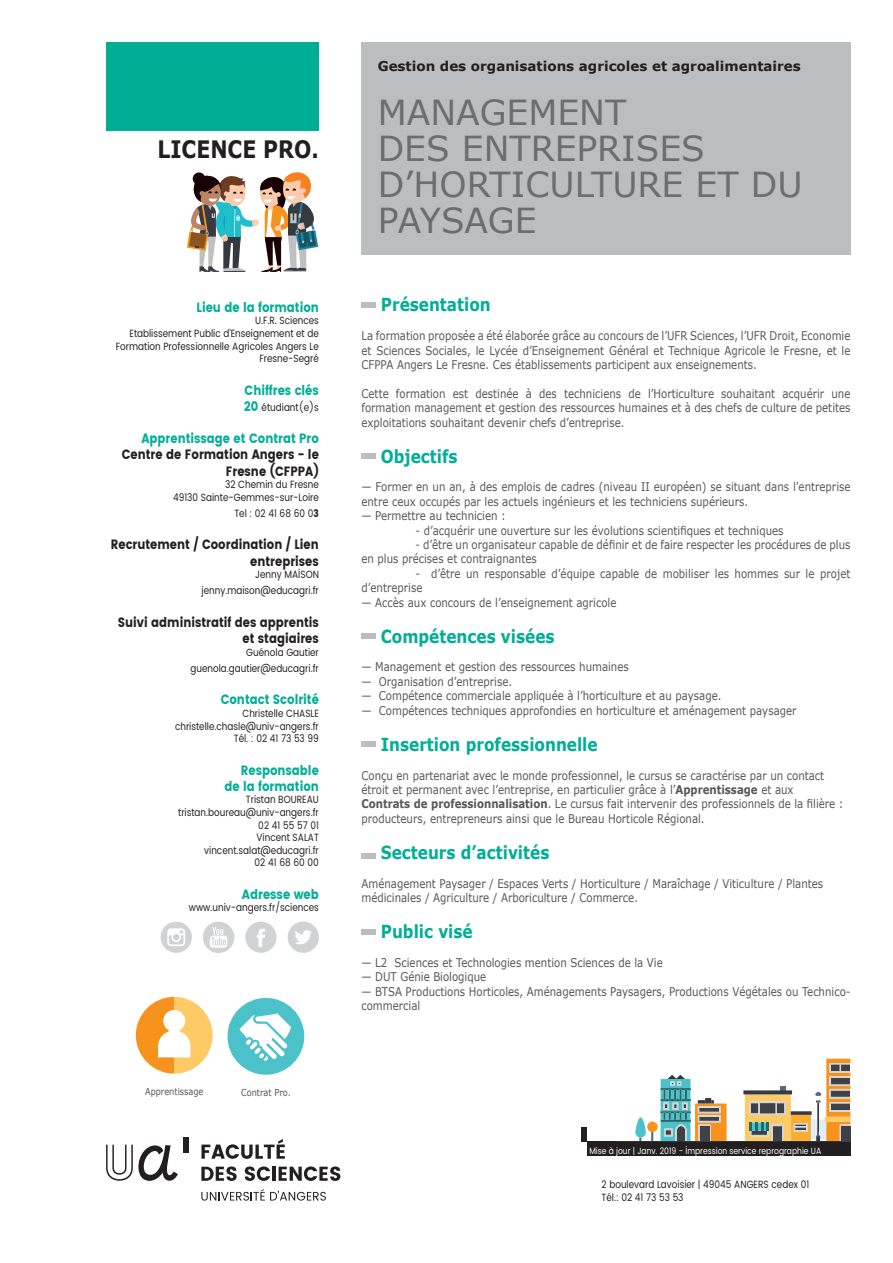
<style>
.page{position:relative;width:893px;height:1263px;background:#fff}
.page>*{position:absolute;margin:0;border:0;box-sizing:border-box;transform-origin:0 0}
.t1{font:34.5px/36px "Verdana";color:#6c6d70}
.t2{font:700 24px "Verdana";color:#231f20;scale:.85 1}
.t3{font:700 18px "Verdana";color:#00ae95;scale:.85 1}
.t4{font:700 13.5px/16.2px "UA Poppins Texte";color:#231f20;text-align:right;scale:.85 1}
.t5{font:700 13.5px "UA Poppins Texte";color:#00ae95;scale:.85 1}
.t6{font:700 13.5px "Verdana";color:#231f20}
.t7{font:12px/14.4px "Verdana";color:#57585a;scale:.85 1}
.t8{font:10.5px/12.6px "UA Poppins Texte";color:#231f20;text-align:right;scale:.85 1}
.t9{font:9.6px "Verdana";color:#57585a;scale:.85 1}
.t10{font:9px "UA Poppins Texte";color:#fff;scale:.85 1}
.s1{font-weight:700;font-size:13.5px;color:#00ae95}
.s2{font-weight:700}
</style>
<div class="page">
<div style="left:581px;top:1127px;width:6px;height:15px;background:#231f20"></div>
<div style="left:361px;top:43px;width:489px;height:212px;background:#bcbdc0"></div>
<div style="left:587px;top:1142px;width:263px;height:14px;background:#231f20"></div>
<svg style="left:617px;top:1059px;width:233px;height:83px"></svg>
<div style="left:841px;top:1126px;width:9px;height:15px;background:#404146"></div>
<div style="left:106px;top:43px;width:213px;height:88px;background:#00ae95"></div>
<div style="left:361px;top:302px;width:15px;height:6px;background:#bcbdc0"></div>
<div style="left:361px;top:454px;width:15px;height:5px;background:#bcbdc0"></div>
<div style="left:361px;top:634px;width:15px;height:5px;background:#bcbdc0"></div>
<div style="left:361px;top:742px;width:15px;height:5px;background:#bcbdc0"></div>
<div style="left:361px;top:853px;width:15px;height:6px;background:#bcbdc0"></div>
<div style="left:361px;top:929px;width:15px;height:5px;background:#bcbdc0"></div>
<svg style="left:161px;top:922px;width:31px;height:31px"></svg>
<svg style="left:203px;top:922px;width:31px;height:31px"></svg>
<svg style="left:245px;top:922px;width:32px;height:31px"></svg>
<svg style="left:288px;top:922px;width:31px;height:31px"></svg>
<svg style="left:187px;top:172px;width:131px;height:100px"></svg>
<svg style="left:201px;top:1189px;width:125px;height:11px"></svg>
<div style="left:183px;top:1137px;width:6px;height:15px;background:#231f20"></div>
<svg style="left:201px;top:1139px;width:84px;height:20px"></svg>
<svg style="left:201px;top:1166px;width:36px;height:15px"></svg>
<svg style="left:245px;top:1166px;width:25px;height:15px"></svg>
<hr style="left:272px;top:1167px;width:4px;height:14px;background:#231f20">
<svg style="left:279px;top:1166px;width:61px;height:15px"></svg>
<svg style="left:106px;top:1145px;width:72px;height:36px"></svg>
<svg style="left:136px;top:997px;width:77px;height:77px"></svg>
<div style="left:227px;top:998px;width:77px;height:77px;background:#4bc2c9;border-radius:50%"></div>
<svg style="left:237px;top:1013px;width:54px;height:50px"></svg>
<p class="t2" style="left:158px;top:133px;width:191px">LICENCE PRO.</p>
<p class="t5" style="left:197px;top:299px;width:145px">Lieu de la formation</p>
<p class="t8" style="left:255px;top:315px;width:77px">U.F.R. Sciences</p>
<p class="t8" style="left:116px;top:327px;width:240px">Etablissement Public d’Enseignement et de<br>Formation Professionnelle Agricoles Angers Le<br>Fresne-Segré</p>
<p class="t5" style="left:245px;top:382px;width:89px">Chiffres clés</p>
<p class="t8" style="left:244px;top:401px;width:89px"><span class="s1">20</span> étudiant(e)s</p>
<p class="t5" style="left:141px;top:431px;width:210px">Apprentissage et Contrat Pro</p>
<p class="t4" style="left:122px;top:447px;width:233px">Centre de Formation Angers - le<br>Fresne (CFPPA)</p>
<p class="t8" style="left:225px;top:479px;width:112px">32 Chemin du Fresne</p>
<p class="t8" style="left:173px;top:491px;width:173px">49130 Sainte-Gemmes-sur-Loire</p>
<p class="t8" style="left:234px;top:507px;width:101px">Tel : 02 41 68 60 0<span class="s2">3</span></p>
<p class="t4" style="left:111px;top:537px;width:246px">Recrutement / Coordination / Lien entreprises</p>
<p class="t8" style="left:255px;top:569px;width:76px">Jenny MAISON</p>
<p class="t8" style="left:202px;top:585px;width:140px">jenny.maison@educagri.fr</p>
<p class="t4" style="left:118px;top:614px;width:238px">Suivi administratif des apprentis et stagiaires</p>
<p class="t8" style="left:246px;top:646px;width:87px">Guénola Gautier</p>
<p class="t8" style="left:190px;top:662px;width:153px">guenola.gautier@educagri.fr</p>
<p class="t5" style="left:221px;top:692px;width:117px">Contact Scolrité</p>
<p class="t8" style="left:242px;top:707px;width:91px">Christelle CHASLE</p>
<p class="t8" style="left:175px;top:720px;width:171px">christelle.chasle@univ-angers.fr</p>
<p class="t8" style="left:234px;top:732px;width:102px">Tél. : 02 41 73 53 99</p>
<p class="t5" style="left:241px;top:762px;width:93px">Responsable</p>
<p class="t5" style="left:224px;top:778px;width:113px">de la formation</p>
<p class="t8" style="left:246px;top:794px;width:87px">Tristan BOUREAU</p>
<p class="t8" style="left:178px;top:806px;width:167px">tristan.boureau@univ-angers.fr</p>
<p class="t8" style="left:258px;top:819px;width:73px">02 41 55 57 01</p>
<p class="t8" style="left:257px;top:831px;width:75px">Vincent SALAT</p>
<p class="t8" style="left:204px;top:844px;width:136px">vincent.salat@educagri.fr</p>
<p class="t8" style="left:255px;top:857px;width:77px">02 41 68 60 00</p>
<p class="t5" style="left:242px;top:886px;width:92px">Adresse web</p>
<p class="t8" style="left:189px;top:902px;width:154px">www.univ-angers.fr/sciences</p>
<p class="t9" style="left:145px;top:1085px;width:70px">Apprentissage</p>
<p class="t9" style="left:241px;top:1086px;width:60px">Contrat Pro.</p>
<p class="t6" style="left:378px;top:58px;width:425px">Gestion des organisations agricoles et agroalimentaires</p>
<p class="t1" style="left:378px;top:95px;width:426px">MANAGEMENT<br>DES ENTREPRISES<br>D’HORTICULTURE ET DU<br>PAYSAGE</p>
<p class="t3" style="left:381px;top:293px;width:131px">Présentation</p>
<p class="t7" style="left:361px;top:329px;width:577px;text-align:justify">La formation proposée a été élaborée grâce au concours de l’UFR Sciences, l’UFR Droit, Economie et Sciences Sociales, le Lycée d’Enseignement Général et Technique Agricole le Fresne, et le CFPPA Angers Le Fresne. Ces établissements participent aux enseignements.</p>
<p class="t7" style="left:361px;top:386px;width:577px;text-align:justify">Cette formation est destinée à des techniciens de l’Horticulture souhaitant acquérir une formation management et gestion des ressources humaines et à des chefs de culture de petites exploitations souhaitant devenir chefs d’entreprise.</p>
<p class="t3" style="left:381px;top:444px;width:92px">Objectifs</p>
<p class="t7" style="left:361px;top:480px;width:577px">— Former en un an, à des emplois de cadres (niveau II européen) se situant dans l’entreprise entre ceux occupés par les actuels ingénieurs et les techniciens supérieurs.</p>
<p class="t7" style="left:361px;top:509px;width:171px">— Permettre au technicien :</p>
<p class="t7" style="left:415px;top:523px;width:435px">- d’acquérir une ouverture sur les évolutions scientifiques et techniques</p>
<p class="t7" style="left:361px;top:538px;width:577px;text-indent:54px">- d’être un organisateur capable de définir et de faire respecter les procédures de plus en plus précises et contraignantes</p>
<p class="t7" style="left:361px;top:566px;width:577px;text-indent:54px">- d’être un responsable d’équipe capable de mobiliser les hommes sur le projet d’entreprise</p>
<p class="t7" style="left:361px;top:595px;width:301px">— Accès aux concours de l’enseignement agricole</p>
<p class="t3" style="left:381px;top:624px;width:206px">Compétences visées</p>
<p class="t7" style="left:361px;top:660px;width:316px">— Management et gestion des ressources humaines</p>
<p class="t7" style="left:361px;top:674px;width:179px">— Organisation d’entreprise.</p>
<p class="t7" style="left:361px;top:689px;width:425px">— Compétence commerciale appliquée à l’horticulture et au paysage.</p>
<p class="t7" style="left:361px;top:703px;width:513px">— Compétences techniques approfondies en horticulture et aménagement paysager</p>
<p class="t3" style="left:381px;top:732px;width:257px">Insertion professionnelle</p>
<p class="t7" style="left:361px;top:768px;width:569px">Conçu en partenariat avec le monde professionnel, le cursus se caractérise par un contact étroit et permanent avec l’entreprise, en particulier grâce à l’<span class="s2">Apprentissage</span> et aux <span class="s2">Contrats de professionnalisation</span>. Le cursus fait intervenir des professionnels de la filière : producteurs, entrepreneurs ainsi que le Bureau Horticole Régional.</p>
<p class="t3" style="left:381px;top:840px;width:200px">Secteurs d’activités</p>
<p class="t7" style="left:361px;top:876px;width:545px">Aménagement Paysager / Espaces Verts / Horticulture / Maraîchage / Viticulture / Plantes médicinales / Agriculture / Arboriculture / Commerce.</p>
<p class="t3" style="left:381px;top:920px;width:110px">Public visé</p>
<p class="t7" style="left:361px;top:955px;width:356px">— L2 Sciences et Technologies mention Sciences de la Vie</p>
<p class="t7" style="left:361px;top:970px;width:148px">— DUT Génie Biologique</p>
<p class="t7" style="left:361px;top:984px;width:577px">— BTSA Productions Horticoles, Aménagements Paysagers, Productions Végétales ou Technico&shy;commercial</p>
<p class="t10" style="left:589px;top:1144px;width:274px">Mise à jour | Janv. 2019 - Impression service reprographie UA</p>
<p class="t8" style="left:601px;top:1179px;width:246px">2 boulevard Lavoisier | 49045 ANGERS cedex 01</p>
<p class="t8" style="left:601px;top:1191px;width:98px">Tél.: 02 41 73 53 53</p>
</div>
